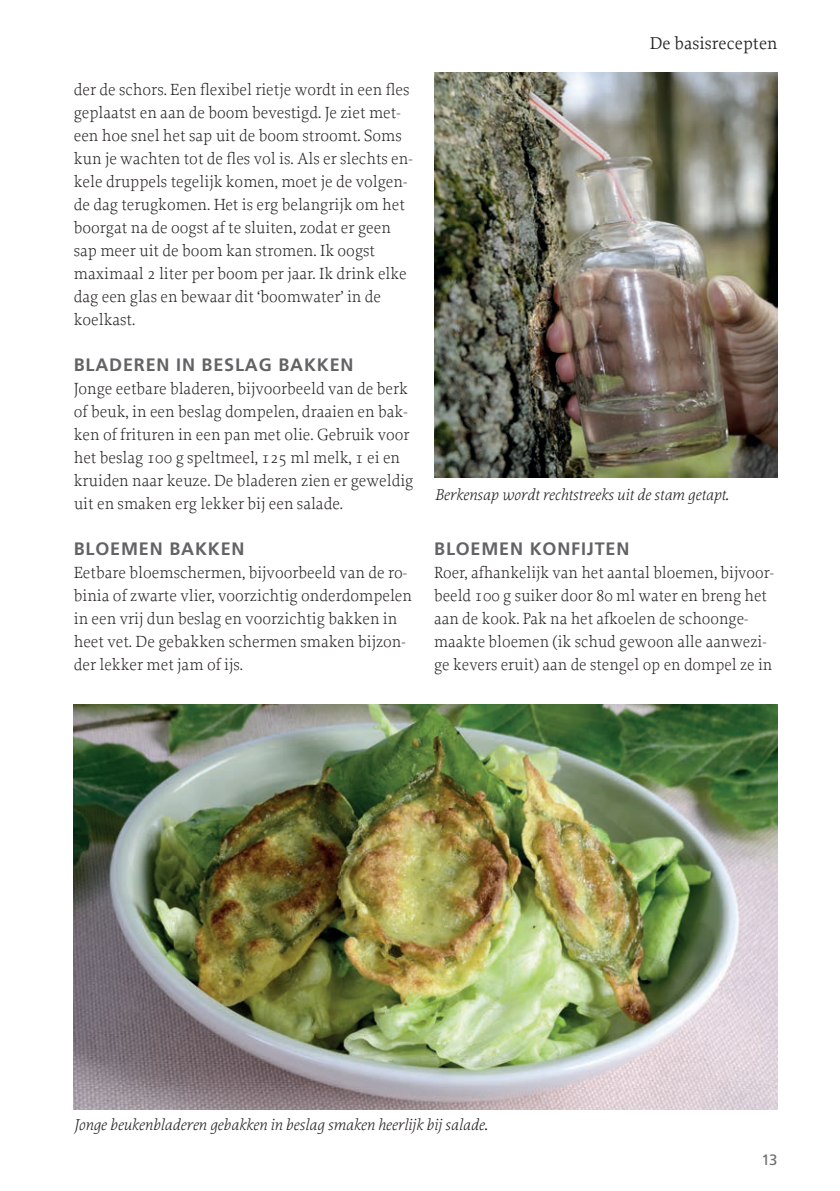
<style>
.page{position:relative;width:840px;height:1191px;background:#fff}
.page>*{position:absolute;margin:0;border:0;box-sizing:border-box;transform-origin:0 0}
.t1{font:700 18px "Frutiger LT Std";letter-spacing:.045em;color:#636366}
.t2{font:18px "Proforma";letter-spacing:.005em;color:#231f20}
.t3{font:300 17px/23px "Proforma";color:#231f20}
.t4{font:italic 300 16.4px "Proforma";color:#231f20}
.t5{font:15px "Frutiger LT Std";color:#6c6d70}
</style>
<div class="page">
<img style="left:74px;top:704px;width:703px;height:405px">
<img style="left:434px;top:73px;width:343px;height:404px">
<p class="t3" style="left:74px;top:78px;width:340px">der de schors. Een flexibel rietje wordt in een fles geplaatst en aan de boom bevestigd. Je ziet met&shy;een hoe snel het sap uit de boom stroomt. Soms kun je wachten tot de fles vol is. Als er slechts en&shy;kele druppels tegelijk komen, moet je de volgen&shy;de dag terugkomen. Het is erg belangrijk om het boorgat na de oogst af te sluiten, zodat er geen sap meer uit de boom kan stromen. Ik oogst maximaal 2 liter per boom per jaar. Ik drink elke dag een glas en bewaar dit ‘boomwater’ in de koelkast.</p>
<p class="t1" style="left:74px;top:354px;width:281px">BLADEREN IN BESLAG BAKKEN</p>
<p class="t3" style="left:74px;top:377px;width:341px">Jonge eetbare bladeren, bijvoorbeeld van de berk of beuk, in een beslag dompelen, draaien en bak&shy;ken of frituren in een pan met olie. Gebruik voor het beslag 100 g speltmeel, 125 ml melk, 1 ei en kruiden naar keuze. De bladeren zien er geweldig uit en smaken erg lekker bij een salade.</p>
<p class="t1" style="left:74px;top:538px;width:172px">BLOEMEN BAKKEN</p>
<p class="t3" style="left:74px;top:561px;width:339px">Eetbare bloemschermen, bijvoorbeeld van de ro&shy;binia of zwarte vlier, voorzichtig onderdompelen in een vrij dun beslag en voorzichtig bakken in heet vet. De gebakken schermen smaken bijzon&shy;der lekker met jam of ijs.</p>
<p class="t2" style="left:649px;top:32px;width:129px">De basisrecepten</p>
<p class="t4" style="left:434px;top:484px;width:295px">Berkensap wordt rechtstreeks uit de stam getapt.</p>
<p class="t1" style="left:434px;top:538px;width:196px">BLOEMEN KONFIJTEN</p>
<p class="t3" style="left:434px;top:561px;width:341px">Roer, afhankelijk van het aantal bloemen, bijvoor&shy;beeld 100 g suiker door 80 ml water en breng het aan de kook. Pak na het afkoelen de schoonge&shy;maakte bloemen (ik schud gewoon alle aanwezi&shy;ge kevers eruit) aan de stengel op en dompel ze in</p>
<p class="t4" style="left:74px;top:1114px;width:415px">Jonge beukenbladeren gebakken in beslag smaken heerlijk bij salade.</p>
<p class="t5" style="left:761px;top:1150px;width:18px">13</p>
</div>
